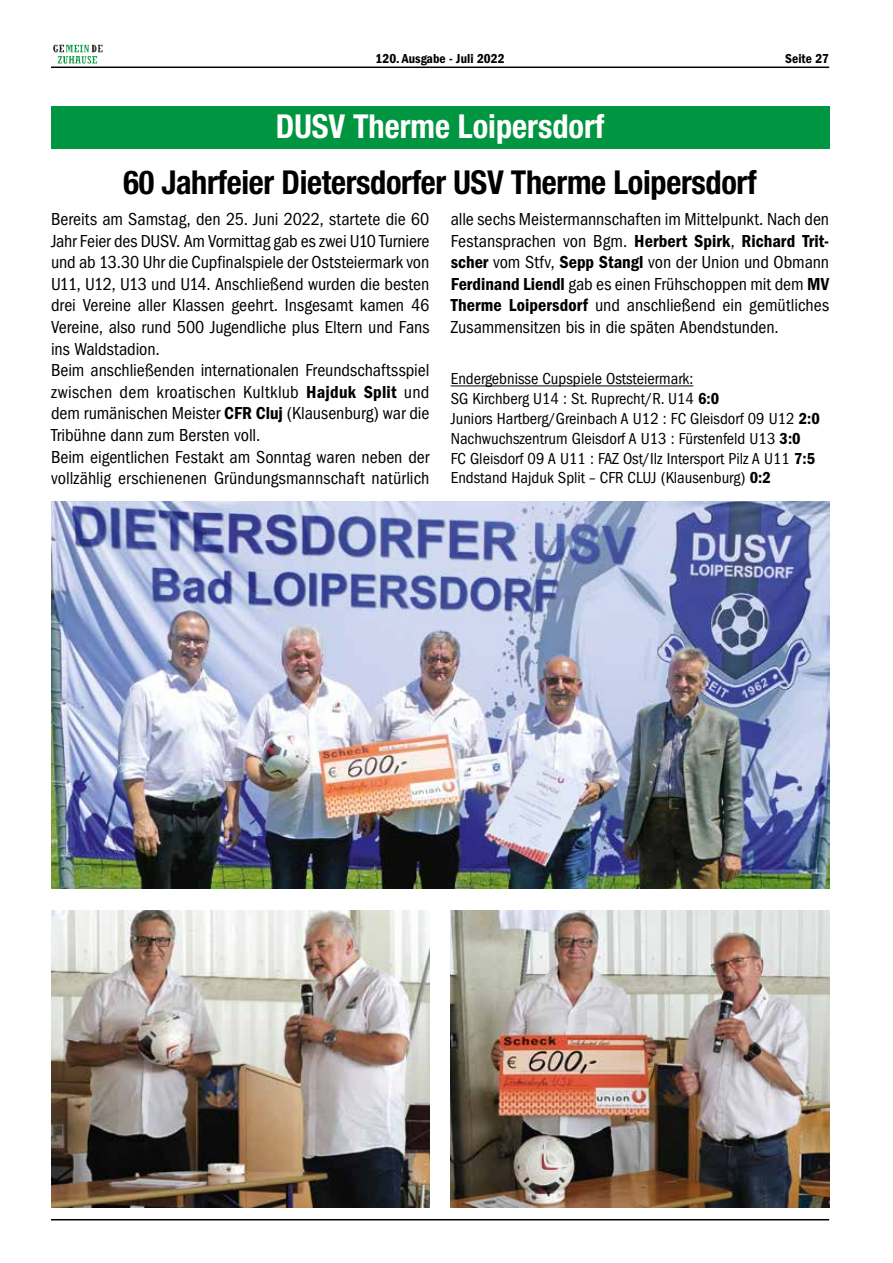
<style>
.page{position:relative;width:893px;height:1263px;background:#fff}
.page>*{position:absolute;margin:0;border:0;box-sizing:border-box;transform-origin:0 0}
.t1{font:700 condensed 33px "Helvetica Neue LT Std";letter-spacing:-.01em;color:#000}
.t2{font:700 condensed 33px "Helvetica Neue LT Std";color:#fff}
.t3{font:condensed 18px/21.6px "ITC Franklin Gothic Std";color:#000}
.t4{font:18px "ITC Franklin Gothic Std Dm Cd";color:#000}
.t5{font:condensed 16.5px/19.8px "ITC Franklin Gothic Std";color:#000}
.t6{font:13.5px "ITC Franklin Gothic Std Dm Cd";color:#000}
.s1{font-family:"ITC Franklin Gothic Std Dm Cd";font-stretch:normal}
.s2{font-family:"ITC Franklin Gothic Std";font-stretch:condensed}
</style>
<div class="page">
<hr style="left:51px;top:67px;width:778px;height:1px;background:#000">
<hr style="left:51px;top:1219px;width:778px;height:1px;background:#000">
<img style="left:53px;top:45px;width:50px;height:19px">
<div style="left:51px;top:106px;width:778px;height:43px;background:#009641"></div>
<hr style="left:451px;top:385px;width:242px;height:1px;background:#000">
<img style="left:51px;top:502px;width:778px;height:387px">
<img style="left:51px;top:910px;width:378px;height:298px">
<img style="left:451px;top:910px;width:378px;height:298px">
<p class="t6" style="left:376px;top:51px;width:130px">120. Ausgabe - Juli 2022</p>
<p class="t6" style="left:785px;top:50px;width:45px">Seite 27</p>
<h1 class="t2" style="left:276px;top:107px;width:330px">DUSV Therme Loipersdorf</h1>
<h1 class="t1" style="left:124px;top:162px;width:635px">60 Jahrfeier Dietersdorfer USV Therme Loipersdorf</h1>
<p class="t3" style="left:51px;top:208px;width:380px">Bereits am Samstag, den 25. Juni 2022, startete die 60<br>Jahr Feier des DUSV. Am Vormittag gab es zwei U10 Turniere und ab 13.30 Uhr die Cupfinalspiele der Oststeiermark von U11, U12, U13 und U14. Anschließend wurden die besten drei Vereine aller Klassen geehrt. Insgesamt kamen 46<br>Vereine, also rund 500 Jugendliche plus Eltern und Fans ins Waldstadion.<br>Beim anschließenden internationalen Freundschaftsspiel zwischen dem kroatischen Kultklub <span class="s1">Hajduk Split</span> und dem rumänischen Meister <span class="s1">CFR Cluj</span> (Klausenburg) war die Tribühne dann zum Bersten voll.<br>Beim eigentlichen Festakt am Sonntag waren neben der vollzählig erschienenen Gründungsmannschaft natürlich</p>
<p class="t3" style="left:451px;top:208px;width:380px">alle sechs Meistermannschaften im Mittelpunkt. Nach den</p>
<p class="t4" style="left:451px;top:230px;width:380px"><span class="s2">Festansprachen von Bgm.</span> Herbert Spirk<span class="s2">,</span> Richard Trit-</p>
<p class="t3" style="left:451px;top:252px;width:380px;text-align:justify"><span class="s1">scher</span> vom Stfv, <span class="s1">Sepp Stangl</span> von der Union und Obmann <span class="s1">Ferdinand Liendl</span> gab es einen Frühschoppen mit dem <span class="s1">MV Therme Loipersdorf</span> und anschließend ein gemütliches Zusammensitzen bis in die späten Abendstunden.</p>
<p class="t5" style="left:451px;top:369px;width:371px">Endergebnisse Cupspiele Oststeiermark:<br>SG Kirchberg U14 : St. Ruprecht/R. U14 <span class="s1">6:0<br></span>Juniors Hartberg/Greinbach A U12 : FC Gleisdorf 09 U12 <span class="s1">2:0<br></span>Nachwuchszentrum Gleisdorf A U13 : Fürstenfeld U13 <span class="s1">3:0<br></span>FC Gleisdorf 09 A U11 : FAZ Ost/Ilz Intersport Pilz A U11 <span class="s1">7:5<br></span>Endstand Hajduk Split – CFR CLUJ (Klausenburg) <span class="s1">0:2</span></p>
</div>
